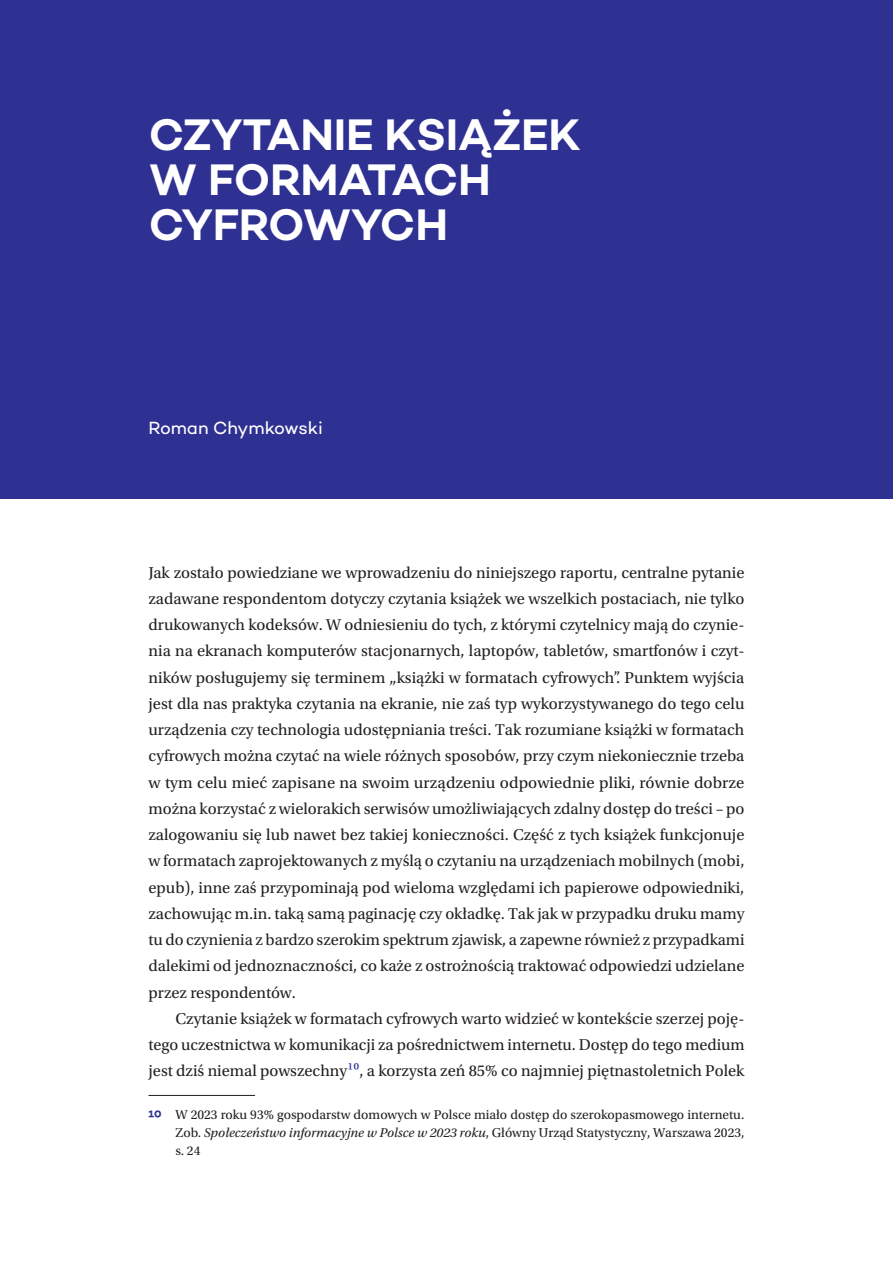
<style>
.page{position:relative;width:893px;height:1263px;background:#fff}
.page>*{position:absolute;margin:0;border:0;box-sizing:border-box;transform-origin:0 0}
.TYTUŁ_ROZDZIAŁU{font:600 45px/45px "Campton";letter-spacing:-.005em;color:#fff}
.t1{font:18px "Campton";letter-spacing:-.01em;color:#fff}
.Pierwszy_akapit{font:16.5px/26.2px "Utopia Pl";color:#231f20;text-align:justify}
.Tekst_Główny{font:16.5px/26.2px "Utopia Pl";color:#231f20;text-align:justify}
.Przypisy__tekst_podstawowy{font:13.5px/18px "Utopia Pl";color:#231f20;text-align:justify}
.s1{color:#2e3092}
.s2{font-family:"Campton";font-weight:600;font-size:16.5px;color:#2e3092}
.s3{font-style:italic}
</style>
<div class="page">
<hr style="left:148px;top:1095px;width:107px;height:1px;background:#231f20">
<div style="left:0;top:0;width:893px;height:499px;background:#2e3092"></div>
<p class="TYTUŁ_ROZDZIAŁU" style="left:149px;top:111px;width:434px">CZYTANIE KSIĄŻEK<br>W FORMATACH<br>CYFROWYCH</p>
<p class="t1" style="left:148px;top:416px;width:176px">Roman Chymkowski</p>
<p class="Pierwszy_akapit" style="left:148px;top:559px;width:598px">Jak zostało powiedziane we wprowadzeniu do niniejszego raportu, centralne pytanie zadawane respondentom dotyczy czytania książek we wszelkich postaciach, nie tylko drukowanych kodeksów. W odniesieniu do tych, z którymi czytelnicy mają do czynie&shy;nia na ekranach komputerów stacjonarnych, laptopów, tabletów, smartfonów i czyt&shy;ników posługujemy się terminem „książki w formatach cyfrowych”. Punktem wyjścia jest dla nas praktyka czytania na ekranie, nie zaś typ wykorzystywanego do tego celu urządzenia czy technologia udostępniania treści. Tak rozumiane książki w formatach cyfrowych można czytać na wiele różnych sposobów, przy czym niekoniecznie trzeba w tym celu mieć zapisane na swoim urządzeniu odpowiednie pliki, równie dobrze można korzystać z wielorakich serwisów umożliwiających zdalny dostęp do treści – po zalogowaniu się lub nawet bez takiej konieczności. Część z tych książek funkcjonuje w formatach zaprojektowanych z myślą o czytaniu na urządzeniach mobilnych (mobi, epub), inne zaś przypominają pod wieloma względami ich papierowe odpowiedniki, zachowując m.in. taką samą paginację czy okładkę. Tak jak w przypadku druku mamy tu do czynienia z bardzo szerokim spektrum zjawisk, a zapewne również z przypadkami dalekimi od jednoznaczności, co każe z ostrożnością traktować odpowiedzi udzielane przez respondentów.</p>
<p class="Tekst_Główny" style="left:148px;top:1006px;width:597px;text-indent:27px">Czytanie książek w formatach cyfrowych warto widzieć w kontekście szerzej poję&shy;tego uczestnictwa w komunikacji za pośrednictwem internetu. Dostęp do tego medium jest dziś niemal powszechny<span class="s1">10</span>, a korzysta zeń 85% co najmniej piętnastoletnich Polek</p>
<p class="Przypisy__tekst_podstawowy" style="left:176px;top:1106px;width:570px;text-indent:-27px"><span class="s2">10</span> W 2023 roku 93% gospodarstw domowych w Polsce miało dostęp do szerokopasmowego internetu.<br>Zob. <span class="s3">Społeczeństwo informacyjne w Polsce w 2023 roku</span>, Główny Urząd Statystyczny, Warszawa 2023, s. 24</p>
</div>
